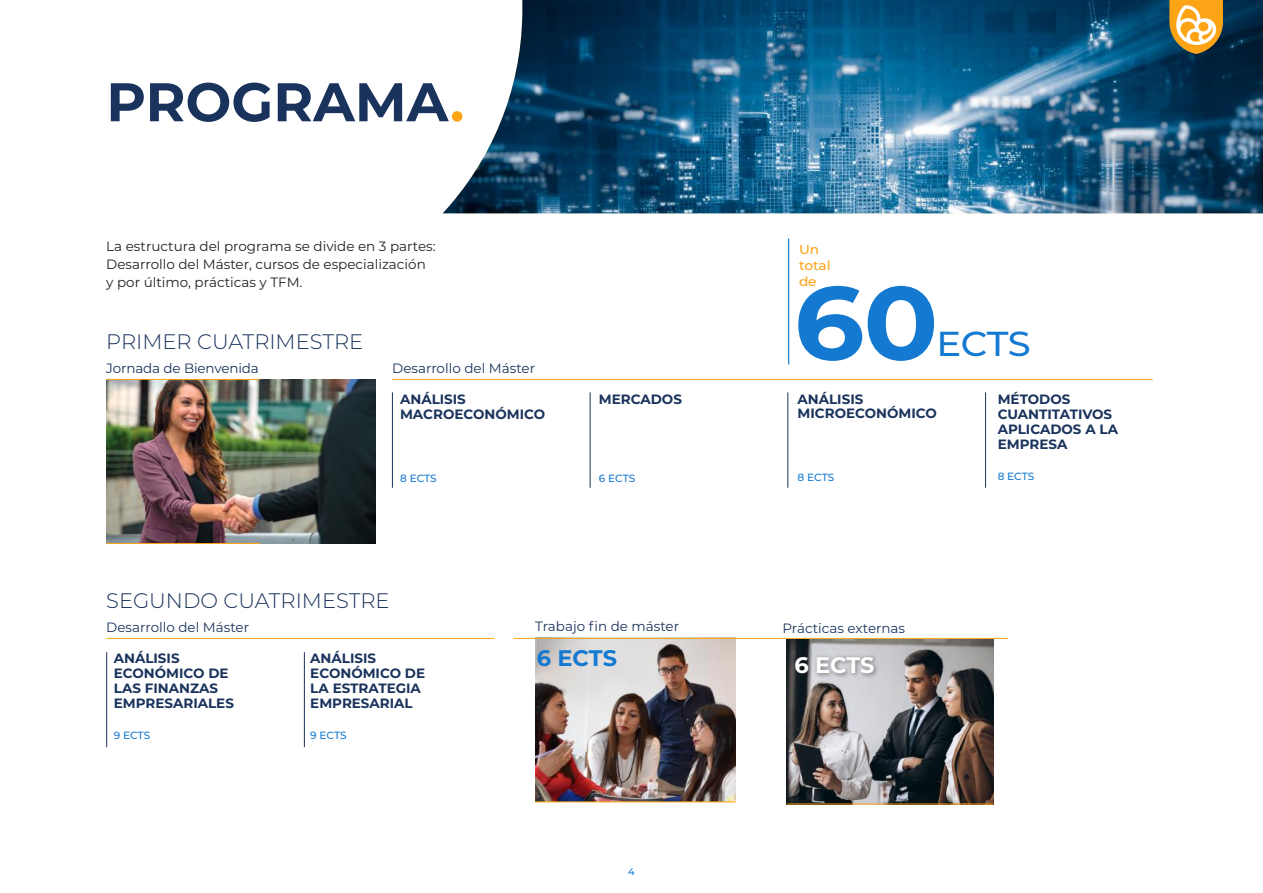
<style>
.page{position:relative;width:1263px;height:893px;background:#fff}
.page>*{position:absolute;margin:0;border:0;box-sizing:border-box;transform-origin:0 0}
.t1{font:700 103.65px "Montserrat";color:#147ad1;scale:1.07 1}
.t2{font:700 54.3px "Montserrat";color:#1a335c}
.t3{font:500 34.65px "Montserrat";color:#147ad1;scale:1.07 1}
.t4{font:700 22.5px "Montserrat";color:#147ad1}
.t5{font:700 22.5px "Montserrat";color:#fff}
.t6{font:300 21px "Montserrat";color:#1a335c}
.t7{font:700 13.5px/15px "Montserrat";color:#1a335c}
.t8{font:13.5px/18px "Montserrat";color:#241f1f}
.t9{font:13.5px "Montserrat";color:#1a335c}
.t10{font:500 12.9px/15.8px "Montserrat";letter-spacing:-.01em;color:#fda416;scale:1.07 1}
.t11{font:500 10.5px "Montserrat";letter-spacing:-.01em;color:#147ad1}
.t12{font:500 9.75px "Montserrat";color:#147ad1}
.s1{color:#fda416}
</style>
<div class="page">
<img style="left:106px;top:379px;width:269px;height:165px">
<hr style="left:106px;top:638px;width:389px;height:1px;background:#fda416">
<hr style="left:106px;top:543px;width:154px;height:1px;background:#fda416">
<hr style="left:106px;top:379px;width:154px;height:1px;background:#fda416">
<hr style="left:392px;top:379px;width:761px;height:1px;background:#fda416">
<img style="left:535px;top:637px;width:201px;height:164px">
<hr style="left:535px;top:801px;width:201px;height:1px;background:#fda416">
<img style="left:787px;top:639px;width:206px;height:165px">
<hr style="left:787px;top:804px;width:206px;height:1px;background:#fda416">
<hr style="left:392px;top:392px;width:1px;height:96px;background:#1a335c">
<hr style="left:590px;top:392px;width:1px;height:96px;background:#1a335c">
<hr style="left:787px;top:392px;width:1px;height:96px;background:#1a335c">
<hr style="left:985px;top:392px;width:1px;height:96px;background:#1a335c">
<img style="left:443px;top:0;width:820px;height:213px">
<hr style="left:788px;top:239px;width:1px;height:125px;background:#147ad1">
<svg style="left:1169px;top:0;width:54px;height:54px"></svg>
<hr style="left:513px;top:638px;width:495px;height:1px;background:#fda416">
<div style="left:792px;top:654px;width:88px;height:25px;background:#241f1f;opacity:.5"></div>
<hr style="left:106px;top:652px;width:1px;height:95px;background:#1a335c">
<hr style="left:304px;top:652px;width:1px;height:95px;background:#1a335c">
<h2 class="t2" style="left:106px;top:63px;width:359px">PROGRAMA<span class="s1">.</span></h2>
<p class="t8" style="left:106px;top:236px;width:331px">La estructura del programa se divide en 3 partes:<br>Desarrollo del Máster, cursos de especialización y por último, prácticas y TFM.</p>
<h3 class="t6" style="left:106px;top:327px;width:259px">PRIMER CUATRIMESTRE</h3>
<p class="t9" style="left:106px;top:359px;width:154px">Jornada de Bienvenida</p>
<p class="t9" style="left:392px;top:359px;width:144px">Desarrollo del Máster</p>
<p class="t7" style="left:400px;top:391px;width:147px">ANÁLISIS<br>MACROECONÓMICO</p>
<p class="t11" style="left:400px;top:471px;width:38px">8 ECTS</p>
<h3 class="t6" style="left:106px;top:586px;width:285px">SEGUNDO CUATRIMESTRE</h3>
<p class="t7" style="left:599px;top:391px;width:85px">MERCADOS</p>
<p class="t11" style="left:599px;top:471px;width:38px">6 ECTS</p>
<p class="t10" style="left:799px;top:241px;width:31px">Un total de</p>
<h1 class="t1" style="left:794px;top:248px;width:136px">60</h1>
<h3 class="t3" style="left:936px;top:319px;width:90px">ECTS</h3>
<p class="t7" style="left:797px;top:392px;width:141px;line-height:13.5px">ANÁLISIS<br>MICROECONÓMICO</p>
<p class="t11" style="left:797px;top:470px;width:38px">8 ECTS</p>
<p class="t7" style="left:998px;top:391px;width:122px">MÉTODOS<br>CUANTITATIVOS<br>APLICADOS A LA<br>EMPRESA</p>
<p class="t11" style="left:998px;top:469px;width:38px">8 ECTS</p>
<p class="t9" style="left:106px;top:618px;width:144px">Desarrollo del Máster</p>
<p class="t7" style="left:114px;top:650px;width:122px">ANÁLISIS<br>ECONÓMICO DE<br>LAS FINANZAS<br>EMPRESARIALES</p>
<p class="t11" style="left:114px;top:728px;width:38px">9 ECTS</p>
<p class="t7" style="left:310px;top:650px;width:116px">ANÁLISIS<br>ECONÓMICO DE<br>LA ESTRATEGIA<br>EMPRESARIAL</p>
<p class="t11" style="left:310px;top:728px;width:38px">9 ECTS</p>
<p class="t9" style="left:535px;top:617px;width:146px">Trabajo fin de máster</p>
<p class="t9" style="left:782px;top:619px;width:124px">Prácticas externas</p>
<h3 class="t4" style="left:537px;top:642px;width:82px">6 ECTS</h3>
<h3 class="t5" style="left:794px;top:648px;width:82px">6 ECTS</h3>
<p class="t12" style="left:628px;top:864px;width:8px">4</p>
</div>
